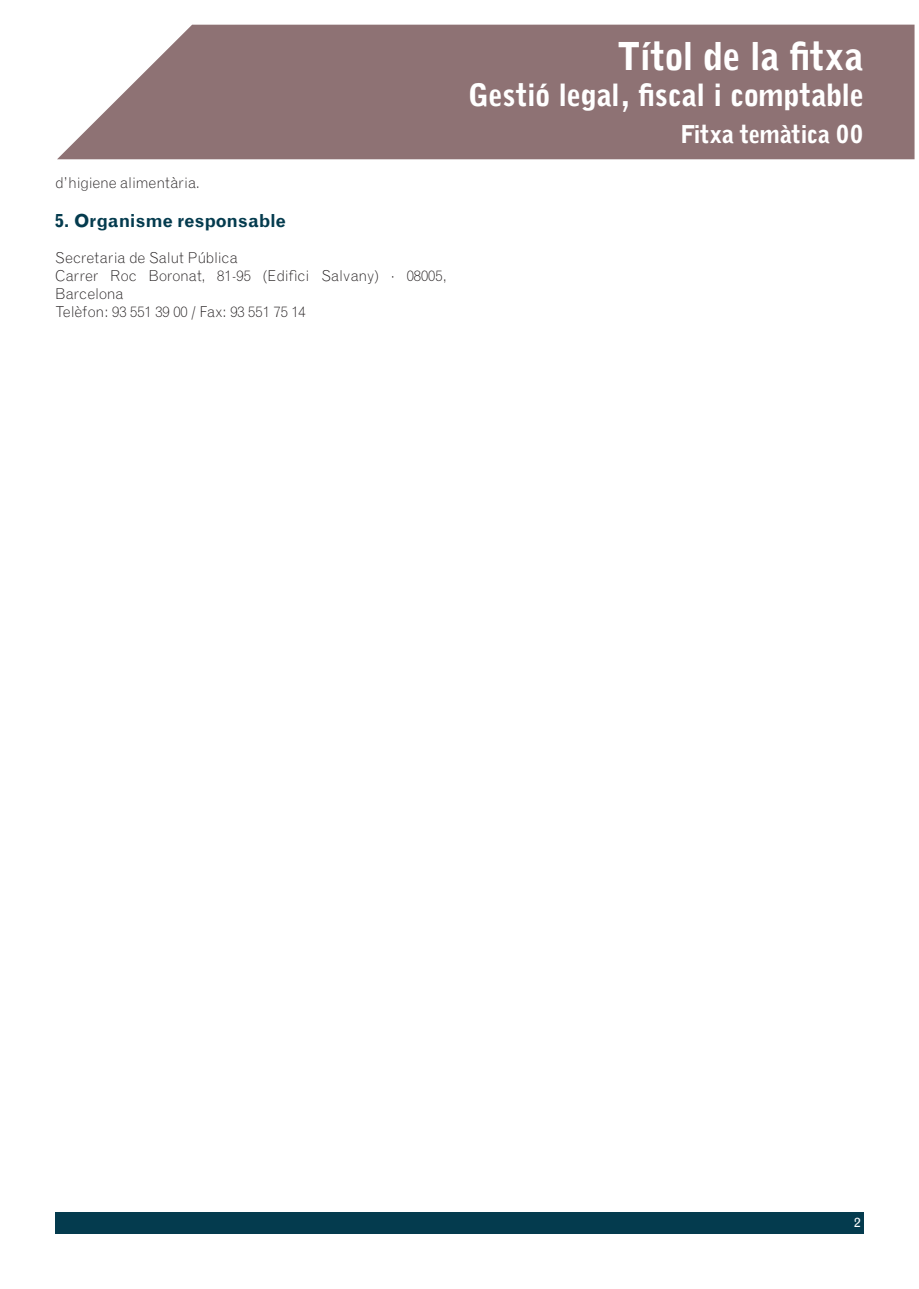
<style>
.page{position:relative;width:919px;height:1289px;background:#fff}
.page>*{position:absolute;margin:0;border:0;box-sizing:border-box;transform-origin:0 0}
.t1{font:900 37.5px "Grotesque MT Std";letter-spacing:-.025em;color:#fff}
.t2{font:900 30px "Grotesque MT Std";letter-spacing:-.02em;color:#fff}
.t3{font:900 24px "Grotesque MT Std";letter-spacing:-.03em;color:#fff}
.t4{font:700 18px "Grotesque MT Std";color:#043b4e}
.t5{font:300 15px/18px "Grotesque MT Std";color:#231f20}
.t6{font:13.5px "Grotesque MT Std";color:#fff}
</style>
<div class="page">
<div style="left:55px;top:1212px;width:808px;height:21px;background:#043b4e"></div>
<svg style="left:57px;top:25px;width:857px;height:134px;fill:#8e7274"></svg>
<p class="t5" style="left:55px;top:174px;width:146px">d’higiene alimentària.</p>
<p class="t4" style="left:55px;top:210px;width:232px">5. Organisme responsable</p>
<p class="t5" style="left:55px;top:249px;width:184px">Secretaria de Salut Pública</p>
<p class="t5" style="left:55px;top:267px;width:393px">Carrer Roc Boronat, 81-95 (Edifici Salvany) · 08005,<br>Barcelona</p>
<p class="t5" style="left:55px;top:303px;width:252px">Telèfon: 93 551 39 00 / Fax: 93 551 75 14</p>
<p class="t1" style="left:618px;top:33px;width:247px">Títol de la fitxa</p>
<p class="t2" style="left:468px;top:76px;width:396px">Gestió legal, fiscal i comptable</p>
<p class="t3" style="left:680px;top:120px;width:185px">Fitxa temàtica 00</p>
<p class="t6" style="left:853px;top:1214px;width:8px">2</p>
</div>
